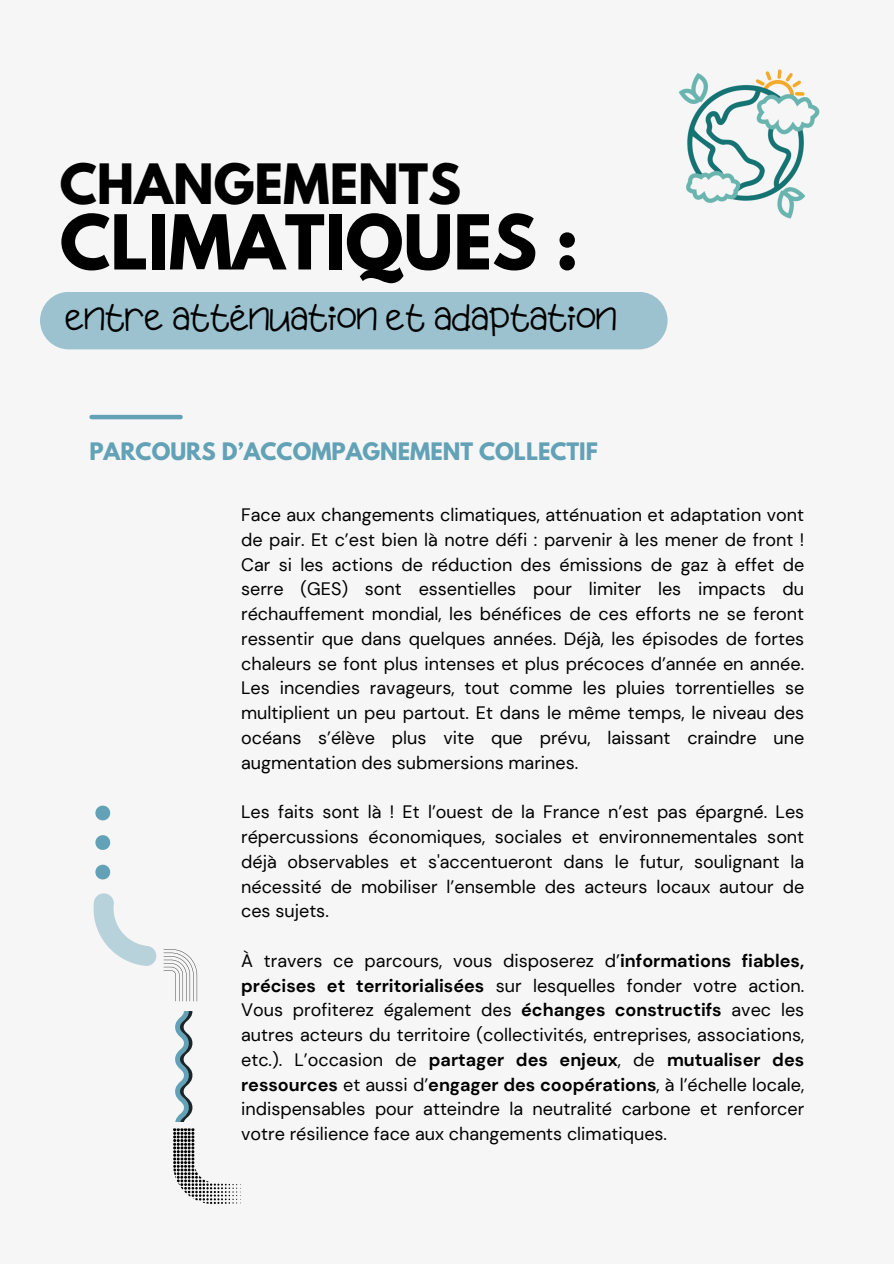
<style>
.page{position:relative;width:894px;height:1264px;background:#fff}
.page>*{position:absolute;margin:0;border:0;box-sizing:border-box;transform-origin:0 0}
.t1{font:700 66.9px "League Spartan";color:#000}
.t2{font:700 49.2px "League Spartan";color:#000}
.t3{font:35.55px "Apple Juice";color:#000}
.t4{font:700 21.3px "League Spartan";color:#63a2b6}
.t5{font:18px/24.8px "DM Sans";color:#000;text-align:justify}
.s1{font-weight:700}
</style>
<div class="page">
<div style="left:0;top:0;width:893px;height:1263px;background:#f6f6f6"></div>
<div style="left:40px;top:292px;width:627px;height:57px;background:#9cc2cf;border-radius:29px"></div>
<img style="left:678px;top:69px;width:142px;height:150px">
<hr style="left:92px;top:415px;width:88px;height:4px;background:#63a2b6">
<svg style="left:95px;top:805px;width:15px;height:74px"></svg>
<svg style="left:93px;top:893px;width:104px;height:108px"></svg>
<svg style="left:175px;top:1011px;width:17px;height:110px"></svg>
<svg style="left:173px;top:1128px;width:68px;height:76px"></svg>
<p class="t2" style="left:60px;top:160px;width:403px">CHANGEMENTS</p>
<p class="t1" style="left:60px;top:209px;width:520px">CLIMATIQUES :</p>
<p class="t3" style="left:65px;top:298px;width:552px">entre atténuation et adaptation</p>
<p class="t4" style="left:89px;top:441px;width:510px">PARCOURS D’ACCOMPAGNEMENT COLLECTIF</p>
<p class="t5" style="left:241px;top:502px;width:564px">Face aux changements climatiques, atténuation et adaptation vont de pair. Et c’est bien là notre défi : parvenir à les mener de front !<br>Car si les actions de réduction des émissions de gaz à effet de serre (GES) sont essentielles pour limiter les impacts du réchauffement mondial, les bénéfices de ces efforts ne se feront ressentir que dans quelques années. Déjà̀, les épisodes de fortes chaleurs se font plus intenses et plus précoces d’année en année.<br>Les incendies ravageurs, tout comme les pluies torrentielles se multiplient un peu partout. Et dans le même temps, le niveau des océans s’élève plus vite que prévu, laissant craindre une augmentation des submersions marines.</p>
<h1 class="t5" style="left:241px;top:799px;width:564px">Les faits sont là ! Et l’ouest de la France n’est pas épargné́. Les répercussions économiques, sociales et environnementales sont déjà observables et s'accentueront dans le futur, soulignant la nécessité de mobiliser l’ensemble des acteurs locaux autour de ces sujets.</h1>
<h2 class="t5" style="left:241px;top:948px;width:564px">À travers ce parcours, vous disposerez d’<span class="s1">informations fiables, précises et territorialisées</span> sur lesquelles fonder votre action.<br>Vous profiterez également des <span class="s1">échanges constructifs</span> avec les autres acteurs du territoire (collectivités, entreprises, associations, etc.). L’occasion de <span class="s1">partager des enjeux</span>, de <span class="s1">mutualiser des ressources</span> et aussi d’<span class="s1">engager des coopérations</span>, à l’échelle locale, indispensables pour atteindre la neutralité carbone et renforcer votre résilience face aux changements climatiques.</h2>
</div>
